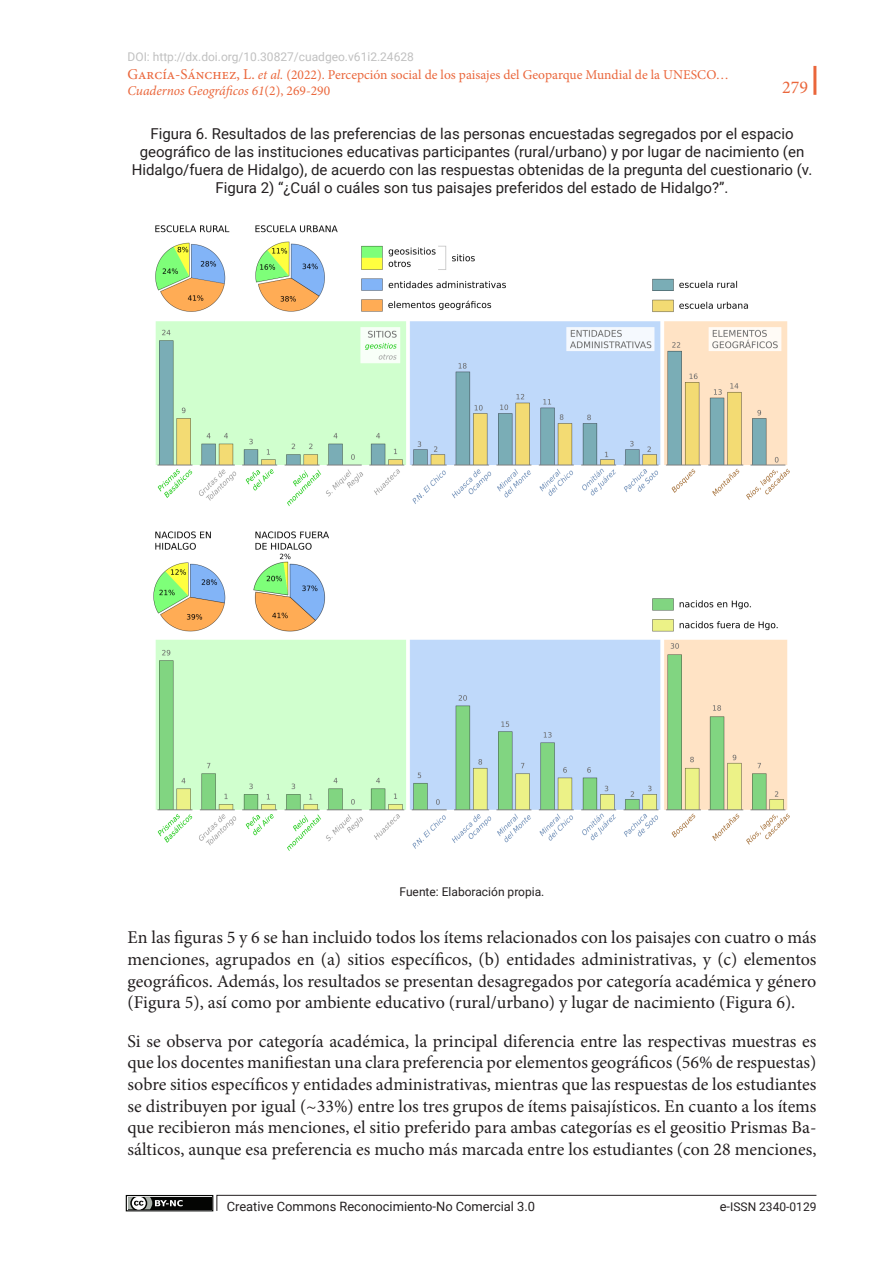
<style>
.page{position:relative;width:893px;height:1263px;background:#fff}
.page>*{position:absolute;margin:0;border:0;box-sizing:border-box;transform-origin:0 0}
.t1{font:18px/21.6px "Minion Pro";color:#231f20;text-align:justify}
.t2{font:18px "Minion Pro";color:#ea663b}
.sps_figur_titulo{font:15px/18px "Roboto";color:#231f20;text-align:center}
.t3{font:13.5px/16.2px "Minion Pro";color:#ea663b}
.t4{font:12.9px "Roboto";color:#231f20}
.t5{font:12px "Roboto";color:#c0c0c0}
.sps_pies_figuras{font:12px "Roboto";color:#231f20}
.s1{font-size:15px}
.s2{font-style:italic}
.s3{font-size:12.9px}
</style>
<div class="page">
<hr style="left:813px;top:66px;width:3px;height:29px;background:#ea663b">
<svg style="left:216px;top:1195px;width:601px;height:16px"></svg>
<div style="left:126px;top:1195px;width:87px;height:16px;border:1px solid #040503"></div>
<div style="left:128px;top:1197px;width:83px;height:12px;background:#040503"></div>
<svg style="left:128px;top:1197px;width:55px;height:12px"></svg>
<img style="left:153px;top:225px;width:637px;height:626px">
<p class="t5" style="left:128px;top:48px;width:288px">DOI: http://dx.doi.org/10.30827/cuadgeo.v61i2.24628</p>
<p class="t3" style="left:128px;top:66px;width:603px"><span class="s1">García-Sánchez, L.</span> <span class="s2">et al.</span> (2022). Percepción social de los paisajes del Geoparque Mundial de la UNESCO…<br><span class="s2">Cuadernos Geográficos 61</span>(2), 269-290</p>
<p class="sps_figur_titulo" style="left:132px;top:124px;width:682px">Figura 6. Resultados de las preferencias de las personas encuestadas segregados por el espacio geográfico de las instituciones educativas participantes (rural/urbano) y por lugar de nacimiento (en Hidalgo/fuera de Hidalgo), de acuerdo con las respuestas obtenidas de la pregunta del cuestionario (v.<br>Figura 2) “¿Cuál o cuáles son tus paisajes preferidos del estado de Hidalgo?”.</p>
<p class="t2" style="left:782px;top:75px;width:27px">279</p>
<p class="sps_pies_figuras" style="left:400px;top:883px;width:146px">Fuente: Elaboración propia.</p>
<p class="t1" style="left:128px;top:927px;width:690px">En las figuras 5 y 6 se han incluido todos los ítems relacionados con los paisajes con cuatro o más menciones, agrupados en (a) sitios específicos, (b) entidades administrativas, y (c) elementos geográficos. Además, los resultados se presentan desagregados por categoría académica y género (Figura 5), así como por ambiente educativo (rural/urbano) y lugar de nacimiento (Figura 6).</p>
<p class="t1" style="left:128px;top:1030px;width:690px">Si se observa por categoría académica, la principal diferencia entre las respectivas muestras es que los docentes manifiestan una clara preferencia por elementos geográficos (56% de respuestas) sobre sitios específicos y entidades administrativas, mientras que las respuestas de los estudiantes se distribuyen por igual (~33%) entre los tres grupos de ítems paisajísticos. En cuanto a los ítems que recibieron más menciones, el sitio preferido para ambas categorías es el geositio Prismas Ba&shy;sálticos, aunque esa preferencia es mucho más marcada entre los estudiantes (con 28 menciones,</p>
<p class="t4" style="left:227px;top:1197px;width:310px">Creative Commons Reconocimiento-No Comercial 3.0</p>
<p class="sps_pies_figuras" style="left:720px;top:1198px;width:98px"><span class="s3">e-</span>ISSN 2340-0129</p>
</div>
